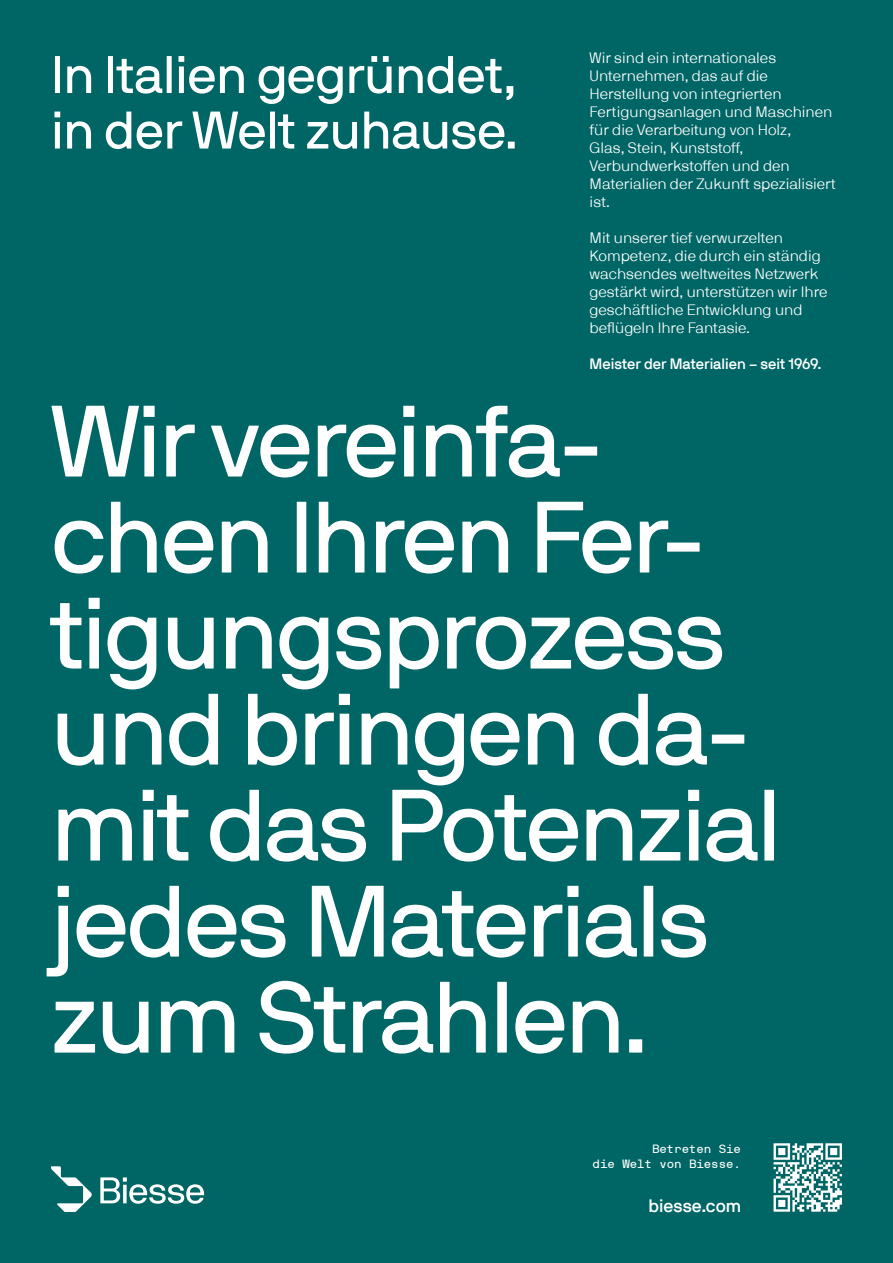
<style>
.page{position:relative;width:893px;height:1263px;background:#006565}
.page>*{position:absolute;margin:0;border:0;box-sizing:border-box;transform-origin:0 0}
.t1{font:100.5px/96px "NB International Pro Reg";letter-spacing:-.025em;color:#fff}
.t2{font:52.5px/55.5px "NB International Pro Reg";letter-spacing:-.01em;color:#fff}
.t3{font:18px "NB International Pro Med";color:#fff}
.t4{font:15px/18px "NB International Pro Lig";color:#fff}
.t5{font:15px "NB International Pro Med";color:#fff}
.t6{font:12px "NB International Pro Mono";letter-spacing:-.06em;color:#fff}
</style>
<div class="page">
<svg style="left:51px;top:1166px;width:41px;height:46px"></svg>
<svg style="left:100px;top:1177px;width:104px;height:27px"></svg>
<svg style="left:773px;top:1143px;width:69px;height:69px"></svg>
<p class="t2" style="left:51px;top:47px;width:469px">In Italien gegründet, in der Welt zuhause.</p>
<p class="t4" style="left:590px;top:49px;width:244px">Wir sind ein internationales<br>Unternehmen, das auf die<br>Herstellung von integrierten<br>Fertigungsanlagen und Maschinen</p>
<p class="t4" style="left:590px;top:121px;width:203px">für die Verarbeitung von Holz,</p>
<p class="t4" style="left:590px;top:139px;width:155px">Glas, Stein, Kunststoff,</p>
<p class="t4" style="left:590px;top:157px;width:248px">Verbundwerkstoffen und den<br>Materialien der Zukunft spezialisiert ist.</p>
<p class="t4" style="left:590px;top:229px;width:239px">Mit unserer tief verwurzelten<br>Kompetenz, die durch ein ständig wachsendes weltweites Netzwerk gestärkt wird, unterstützen wir Ihre geschäftliche Entwicklung und beflügeln Ihre Fantasie.</p>
<p class="t5" style="left:590px;top:355px;width:233px">Meister der Materialien – seit 1969.</p>
<p class="t1" style="left:51px;top:393px;width:732px">Wir vereinfa&shy;chen Ihren Fer&shy;tigungsprozess und bringen da&shy;mit das Potenzial jedes Materials zum Strahlen.</p>
<p class="t6" style="left:652px;top:1142px;width:91px">Betreten Sie</p>
<p class="t6" style="left:592px;top:1156px;width:150px">die Welt von Biesse.</p>
<p class="t3" style="left:649px;top:1195px;width:94px">biesse.com</p>
</div>
